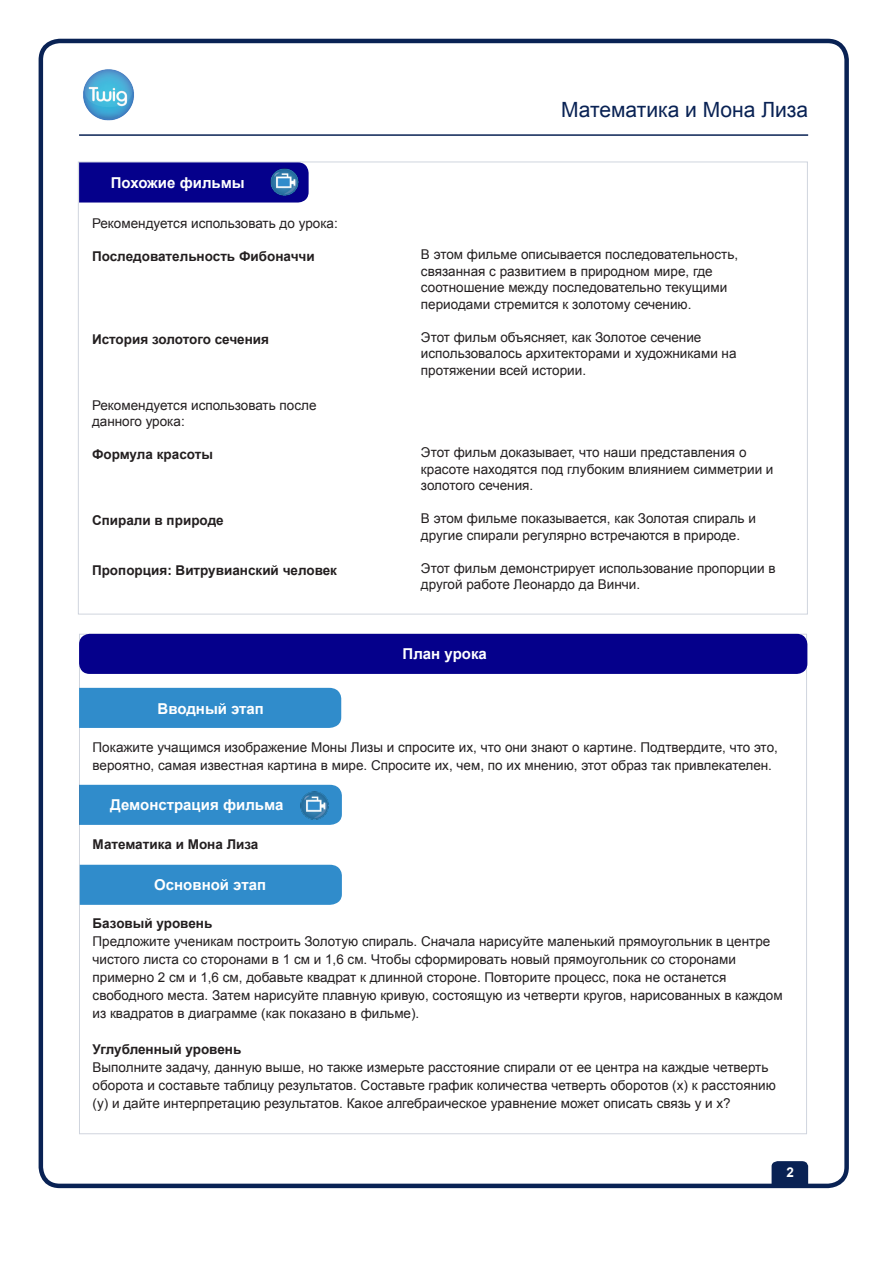
<style>
.page{position:relative;width:893px;height:1263px;background:#fff}
.page>*{position:absolute;margin:0;border:0;box-sizing:border-box;transform-origin:0 0}
.t1{font:21px "Arial";color:#092254}
.Subheads__in_blue_st{font:700 15px "Arial";color:#fff}
.Regular_paragraph{font:13.5px/16.5px "Arial";color:#231f20}
.Regular_paragraph-2{font:700 13.5px "Arial";color:#231f20}
.t2{font:700 13.5px "Arial";color:#fff}
</style>
<div class="page">
<div style="left:39px;top:39px;width:810px;height:1149px;border:4px solid #092254;border-radius:19px"></div>
<hr style="left:79px;top:134px;width:729px;height:2px;background:#092254">
<img style="left:83px;top:69px;width:51px;height:52px">
<svg style="left:772px;top:1161px;width:36px;height:25px"></svg>
<div style="left:81px;top:785px;width:261px;height:40px;background:#308ccb"></div>
<div style="left:79px;top:634px;width:728px;height:40px;background:#05008b;border-radius:11px"></div>
<div style="left:79px;top:688px;width:262px;height:40px;background:#308ccb"></div>
<div style="left:80px;top:865px;width:262px;height:40px;background:#308ccb"></div>
<div style="left:79px;top:162px;width:230px;height:41px;background:#05008b"></div>
<img style="left:301px;top:792px;width:27px;height:27px">
<img style="left:271px;top:168px;width:27px;height:28px">
<p class="Subheads__in_blue_st" style="left:111px;top:172px;width:135px">Похожие фильмы</p>
<p class="Regular_paragraph" style="left:92px;top:215px;width:247px">Рекомендуется использовать до урока:</p>
<p class="Regular_paragraph-2" style="left:92px;top:248px;width:224px">Последовательность Фибоначчи</p>
<p class="Regular_paragraph-2" style="left:92px;top:330px;width:179px">История золотого сечения</p>
<p class="Regular_paragraph" style="left:92px;top:397px;width:226px">Рекомендуется использовать после</p>
<p class="Regular_paragraph" style="left:92px;top:413px;width:94px">данного урока:</p>
<p class="Regular_paragraph-2" style="left:92px;top:446px;width:122px">Формула красоты</p>
<p class="Regular_paragraph-2" style="left:92px;top:512px;width:133px">Спирали в природе</p>
<p class="Regular_paragraph-2" style="left:92px;top:561px;width:247px">Пропорция: Витрувианский человек</p>
<p class="Subheads__in_blue_st" style="left:158px;top:698px;width:108px">Вводный этап</p>
<h1 class="t1" style="left:561px;top:95px;width:249px">Математика и Мона Лиза</h1>
<p class="Regular_paragraph" style="left:421px;top:246px;width:319px">В этом фильме описывается последовательность, связанная с развитием в природном мире, где соотношение между последовательно текущими периодами стремится к золотому сечению.</p>
<p class="Regular_paragraph" style="left:421px;top:329px;width:317px">Этот фильм объясняет, как Золотое сечение использовалось архитекторами и художниками на протяжении всей истории.</p>
<p class="Regular_paragraph" style="left:421px;top:444px;width:354px">Этот фильм доказывает, что наши представления о красоте находятся под глубоким влиянием симметрии и золотого сечения.</p>
<p class="Regular_paragraph" style="left:421px;top:510px;width:336px">В этом фильме показывается, как Золотая спираль и другие спирали регулярно встречаются в природе.</p>
<p class="Regular_paragraph" style="left:421px;top:560px;width:356px">Этот фильм демонстрирует использование пропорции в другой работе Леонардо да Винчи.</p>
<p class="Subheads__in_blue_st" style="left:403px;top:643px;width:86px">План урока</p>
<p class="Regular_paragraph" style="left:93px;top:738px;width:687px;line-height:18px">Покажите учащимся изображение Моны Лизы и спросите их, что они знают о картине. Подтвердите, что это, вероятно, самая известная картина в мире. Спросите их, чем, по их мнению, этот образ так привлекателен.</p>
<p class="Subheads__in_blue_st" style="left:110px;top:794px;width:175px">Демонстрация фильма</p>
<p class="Regular_paragraph-2" style="left:93px;top:835px;width:167px">Математика и Мона Лиза</p>
<p class="Subheads__in_blue_st" style="left:154px;top:875px;width:113px">Основной этап</p>
<p class="Regular_paragraph-2" style="left:93px;top:914px;width:121px">Базовый уровень</p>
<p class="Regular_paragraph" style="left:93px;top:933px;width:692px;line-height:18px">Предложите ученикам построить Золотую спираль. Сначала нарисуйте маленький прямоугольник в центре чистого листа со сторонами в 1 см и 1,6 см. Чтобы сформировать новый прямоугольник со сторонами примерно 2 см и 1,6 см, добавьте квадрат к длинной стороне. Повторите процесс, пока не останется свободного места. Затем нарисуйте плавную кривую, состоящую из четверти кругов, нарисованных в каждом из квадратов в диаграмме (как показано в фильме).</p>
<p class="Regular_paragraph-2" style="left:93px;top:1040px;width:150px">Углубленный уровень</p>
<p class="Regular_paragraph" style="left:93px;top:1059px;width:685px;line-height:18px">Выполните задачу, данную выше, но также измерьте расстояние спирали от ее центра на каждые четверть оборота и составьте таблицу результатов. Составьте график количества четверть оборотов (х) к расстоянию (y) и дайте интерпретацию результатов. Какое алгебраическое уравнение может описать связь у и х?</p>
<p class="t2" style="left:786px;top:1163px;width:9px">2</p>
</div>
